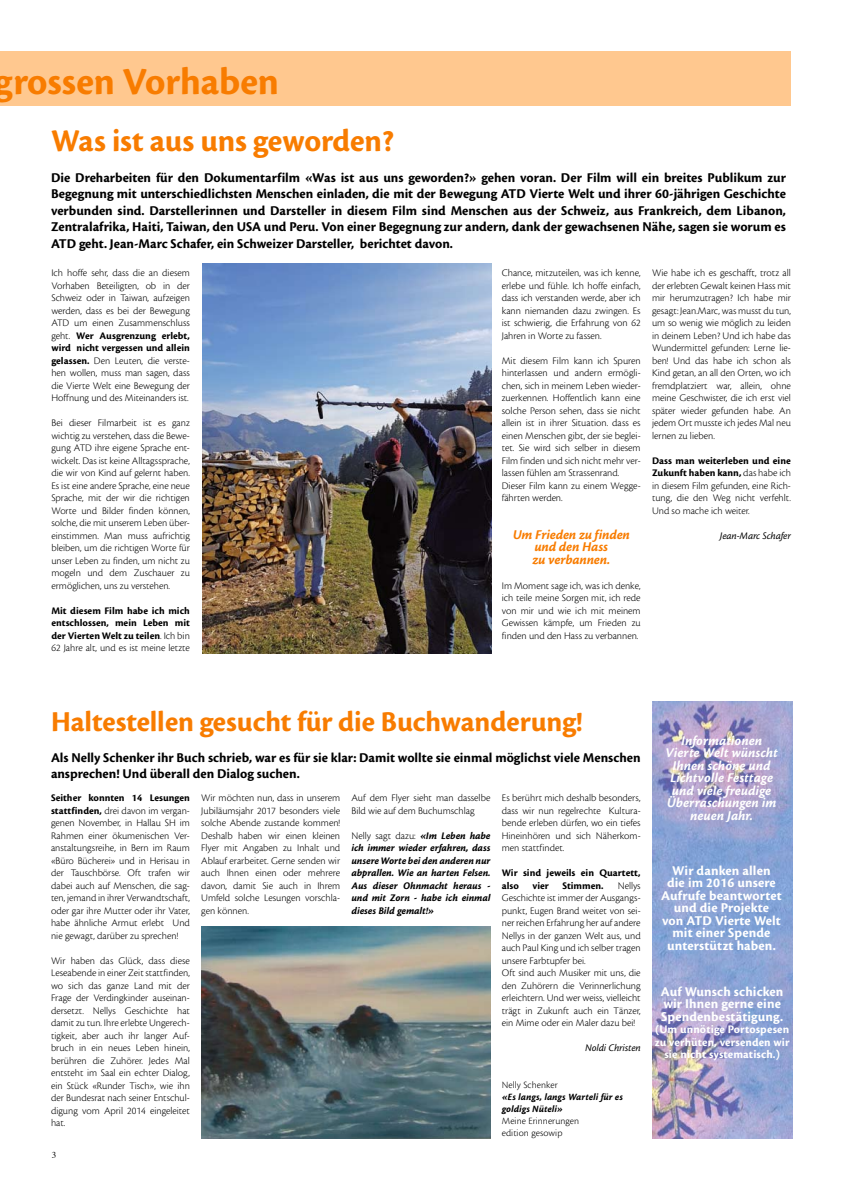
<style>
.page{position:relative;width:842px;height:1191px;background:#fff}
.page>*{position:absolute;margin:0;border:0;box-sizing:border-box;transform-origin:0 0}
.t1{font:40px "Cronos MM 700 40";color:#f87c00}
.t2{font:33px "Cronos MM 700 33";letter-spacing:-.005em;color:#f87c00}
.t3{font:30px "Cronos MM 700 30";color:#f87c00}
.t4{font:14px/16.5px "Cronos MM 700 14";color:#000}
.t5{font:14px/12.5px "Cronos MM 700 14";letter-spacing:.01em;color:#fff;text-align:center}
.t6{font:14px/12.5px "Cronos MM It 700 14";letter-spacing:.01em;color:#fff;text-align:center}
.t7{font:14px/12.5px "Cronos MM It 700 14";color:#f87c00;text-align:center}
.t8{font:12px/12.5px "Cronos MM 700 12";letter-spacing:.01em;color:#fff;text-align:center}
.t9{font:10.5px/12.5px "Cronos MM 250 10";color:#000;text-align:justify}
.t10{font:10.5px/12.5px "Cronos MM 700 10";color:#000}
.t11{font:10.5px/12.5px "Cronos MM It 700 10";color:#000;text-align:justify}
.t12{font:10.5px "Cronos MM It 408 10";color:#000}
.t13{font:10px/12px "Cronos MM 250 10";letter-spacing:.01em;color:#000}
.t14{font:10px/12px "Cronos MM It 700 10";letter-spacing:.01em;color:#000}
.t15{font:9px "Times";color:#000}
.s1{font-family:"Cronos MM 250 10"}
.s2{font-family:"Cronos MM 700 10"}
.s3{font-family:"Cronos MM It 700 10"}
</style>
<div class="page">
<div style="left:0;top:51px;width:791px;height:54px;background:#ffc88f"></div>
<img style="left:202px;top:926px;width:288px;height:212px">
<img style="left:653px;top:701px;width:139px;height:438px">
<img style="left:202px;top:264px;width:290px;height:389px">
<h1 class="t1" style="left:-5px;top:60px;width:286px">grossen Vorhaben</h1>
<h2 class="t2" style="left:51px;top:123px;width:345px">Was ist aus uns geworden?</h2>
<p class="t4" style="left:51px;top:169px;width:736px;text-align:justify">Die Dreharbeiten für den Dokumentarfilm «Was ist aus uns geworden?» gehen voran. Der Film will ein breites Publikum zur Begegnung mit unterschiedlichsten Menschen einladen, die mit der Bewegung ATD Vierte Welt und ihrer 60-jährigen Geschichte verbunden sind. Darstellerinnen und Darsteller in diesem Film sind Menschen aus der Schweiz, aus Frankreich, dem Libanon, Zentralafrika, Haiti, Taiwan, den USA und Peru. Von einer Begegnung zur andern, dank der gewachsenen Nähe, sagen sie worum es ATD geht. Jean-Marc Schafer, ein Schweizer Darsteller, berichtet davon.</p>
<p class="t9" style="left:502px;top:267px;width:140px">Chance, mitzuteilen, was ich kenne, erlebe und fühle. Ich hoffe einfach, dass ich verstanden werde, aber ich kann niemanden dazu zwingen. Es ist schwierig, die Erfahrung von 62<br>Jahren in Worte zu fassen.</p>
<p class="t9" style="left:502px;top:354px;width:140px;text-align:left">Mit diesem Film kann ich Spuren hinterlassen und andern ermögli&shy;chen, sich in meinem Leben wieder&shy;zuerkennen. Hoffentlich kann eine solche Person sehen, dass sie nicht allein ist in ihrer Situation. dass es einen Menschen gibt, der sie beglei&shy;tet. Sie wird sich selber in diesem<br>Film finden und sich nicht mehr ver&shy;lassen fühlen am Strassenrand.<br>Dieser Film kann zu einem Wegge&shy;fährten werden.</p>
<h3 class="t7" style="left:513px;top:528px;width:119px">Um Frieden zu finden und den Hass<br>zu verbannen.</h3>
<p class="t9" style="left:502px;top:579px;width:140px">Im Moment sage ich, was ich denke, ich teile meine Sorgen mit, ich rede von mir und wie ich mit meinem Gewissen kämpfe, um Frieden zu finden und den Hass zu verbannen.</p>
<p class="t9" style="left:652px;top:267px;width:140px">Wie habe ich es geschafft, trotz all der erlebten Gewalt keinen Hass mit mir herumzutragen? Ich habe mir gesagt: Jean.Marc, was musst du tun, um so wenig wie möglich zu leiden in deinem Leben? Und ich habe das Wundermittel gefunden: Lerne lie&shy;ben! Und das habe ich schon als Kind getan, an all den Orten, wo ich fremdplatziert war, allein, ohne meine Geschwister, die ich erst viel später wieder gefunden habe. An jedem Ort musste ich jedes Mal neu lernen zu lieben.</p>
<p class="t10" style="left:652px;top:454px;width:140px">Dass man weiterleben und eine<br>Zukunft haben kann, <span class="s1">das habe ich</span></p>
<p class="t9" style="left:652px;top:479px;width:140px">in diesem Film gefunden, eine Rich&shy;tung, die den Weg nicht verfehlt.<br>Und so mache ich weiter.</p>
<p class="t12" style="left:720px;top:530px;width:73px">Jean-Marc Schafer</p>
<p class="t9" style="left:51px;top:267px;width:140px">Ich hoffe sehr, dass die an diesem Vorhaben Beteiligten, ob in der Schweiz oder in Taiwan, aufzeigen werden, dass es bei der Bewegung ATD um einen Zusammenschluss</p>
<p class="t10" style="left:51px;top:329px;width:140px"><span class="s1">geht.</span> Wer Ausgrenzung erlebt, wird nicht vergessen und allein</p>
<p class="t9" style="left:51px;top:354px;width:140px"><span class="s2">gelassen.</span> Den Leuten, die verste&shy;hen wollen, muss man sagen, dass die Vierte Welt eine Bewegung der Hoffnung und des Miteinanders ist.</p>
<p class="t9" style="left:51px;top:417px;width:140px">Bei dieser Filmarbeit ist es ganz wichtig zu verstehen, dass die Bewe&shy;gung ATD ihre eigene Sprache ent&shy;wickelt. Das ist keine Alltagssprache, die wir von Kind auf gelernt haben.<br>Es ist eine andere Sprache, eine neue Sprache, mit der wir die richtigen Worte und Bilder finden können, solche, die mit unserem Leben über&shy;einstimmen. Man muss aufrichtig bleiben, um die richtigen Worte für unser Leben zu finden, um nicht zu mogeln und dem Zuschauer zu ermöglichen, uns zu verstehen.</p>
<p class="t10" style="left:51px;top:604px;width:140px;text-align:justify">Mit diesem Film habe ich mich entschlossen, mein Leben mit der Vierten Welt zu teilen<span class="s1">. Ich bin</span></p>
<p class="t9" style="left:51px;top:642px;width:140px">62 Jahre alt, und es ist meine letzte</p>
<h3 class="t3" style="left:51px;top:706px;width:533px">Haltestellen gesucht für die Buchwanderung!</h3>
<h3 class="t4" style="left:51px;top:749px;width:591px">Als Nelly Schenker ihr Buch schrieb, war es für sie klar: Damit wollte sie einmal möglichst viele Menschen ansprechen! Und überall den Dialog suchen.</h3>
<p class="t9" style="left:201px;top:792px;width:140px">Wir möchten nun, dass in unserem Jubiläumsjahr 2017 besonders viele solche Abende zustande kommen!<br>Deshalb haben wir einen kleinen Flyer mit Angaben zu Inhalt und Ablauf erarbeitet. Gerne senden wir auch Ihnen einen oder mehrere davon, damit Sie auch in Ihrem Umfeld solche Lesungen vorschla&shy;gen können.</p>
<p class="t9" style="left:351px;top:792px;width:140px">Auf dem Flyer sieht man dasselbe<br>Bild wie auf dem Buchumschlag</p>
<p class="t9" style="left:502px;top:792px;width:140px">Es berührt mich deshalb besonders, dass wir nun regelrechte Kultura&shy;bende erleben dürfen, wo ein tiefes Hineinhören und sich Näherkom&shy;men stattfindet.</p>
<p class="t10" style="left:502px;top:867px;width:140px">Wir sind jeweils ein Quartett, also</p>
<p class="t10" style="left:51px;top:792px;width:140px">Seither konnten 14 Lesungen</p>
<p class="t9" style="left:51px;top:804px;width:140px"><span class="s2">stattfinden,</span> drei davon im vergan&shy;genen November, in Hallau SH im Rahmen einer ökumenischen Ver&shy;anstaltungsreihe, in Bern im Raum «Büro Bücherei» und in Herisau in der Tauschbörse. Oft trafen wir dabei auch auf Menschen, die sag&shy;ten, jemand in ihrer Verwandtschaft, oder gar ihre Mutter oder ihr Vater, habe ähnliche Armut erlebt Und nie gewagt, darüber zu sprechen!</p>
<p class="t9" style="left:51px;top:954px;width:140px">Wir haben das Glück, dass diese Leseabende in einer Zeit stattfinden, wo sich das ganze Land mit der Frage der Verdingkinder auseinan&shy;dersetzt. Nellys Geschichte hat damit zu tun. Ihre erlebte Ungerech&shy;tigkeit, aber auch ihr langer Auf&shy;bruch in ein neues Leben hinein, berühren die Zuhörer. Jedes Mal entsteht im Saal ein echter Dialog, ein Stück «Runder Tisch», wie ihn der Bundesrat nach seiner Entschul&shy;digung vom April 2014 eingeleitet hat.</p>
<p class="t9" style="left:351px;top:829px;width:140px">Nelly sagt dazu: <span class="s3">«Im Leben habe</span></p>
<p class="t11" style="left:351px;top:842px;width:140px">ich immer wieder erfahren, dass unsere Worte bei den anderen nur abprallen. Wie an harten Felsen.<br>Aus dieser Ohnmacht heraus - und mit Zorn - habe ich einmal dieses Bild gemalt!»</p>
<p class="t9" style="left:502px;top:879px;width:140px;text-align:left;text-indent:116px">Nellys<br>Geschichte ist immer der Ausgangs&shy;punkt, Eugen Brand weitet von sei&shy;ner reichen Erfahrung her auf andere<br>Nellys in der ganzen Welt aus, und auch Paul King und ich selber tragen unsere Farbtupfer bei.<br>Oft sind auch Musiker mit uns, die den Zuhörern die Verinnerlichung erleichtern. Und wer weiss, vielleicht trägt in Zukunft auch ein Tänzer, ein Mime oder ein Maler dazu bei!</p>
<p class="t12" style="left:585px;top:1042px;width:57px">Noldi Christen</p>
<p class="t13" style="left:502px;top:1079px;width:57px">Nelly Schenker</p>
<p class="t14" style="left:502px;top:1091px;width:123px">«Es langs, langs Warteli für es goldigs Nüteli»</p>
<p class="t13" style="left:502px;top:1115px;width:79px">Meine Erinnerungen edition gesowip</p>
<p class="t10" style="left:532px;top:879px;width:18px">vier</p>
<p class="t10" style="left:562px;top:879px;width:43px">Stimmen.</p>
<p class="t15" style="left:52px;top:1146px;width:6px">3</p>
<h3 class="t6" style="left:665px;top:734px;width:114px">Informationen<br>Vierte Welt wünscht<br>Ihnen schöne und<br>Lichtvolle Festtage und viele freudige<br>Überraschungen im neuen Jahr.</h3>
<h3 class="t5" style="left:661px;top:864px;width:122px">Wir danken allen<br>die im 2016 unsere<br>Aufrufe beantwortet und die Projekte<br>von ATD Vierte Welt mit einer Spende unterstützt haben.</h3>
<h3 class="t5" style="left:661px;top:985px;width:124px;text-align:left">Auf Wunsch schicken wir Ihnen gerne eine<br>Spendenbestätigung.</h3>
<p class="t8" style="left:655px;top:1023px;width:136px">(Um unnötige Portospesen zu verhüten, versenden wir sie nicht systematisch.)</p>
</div>
